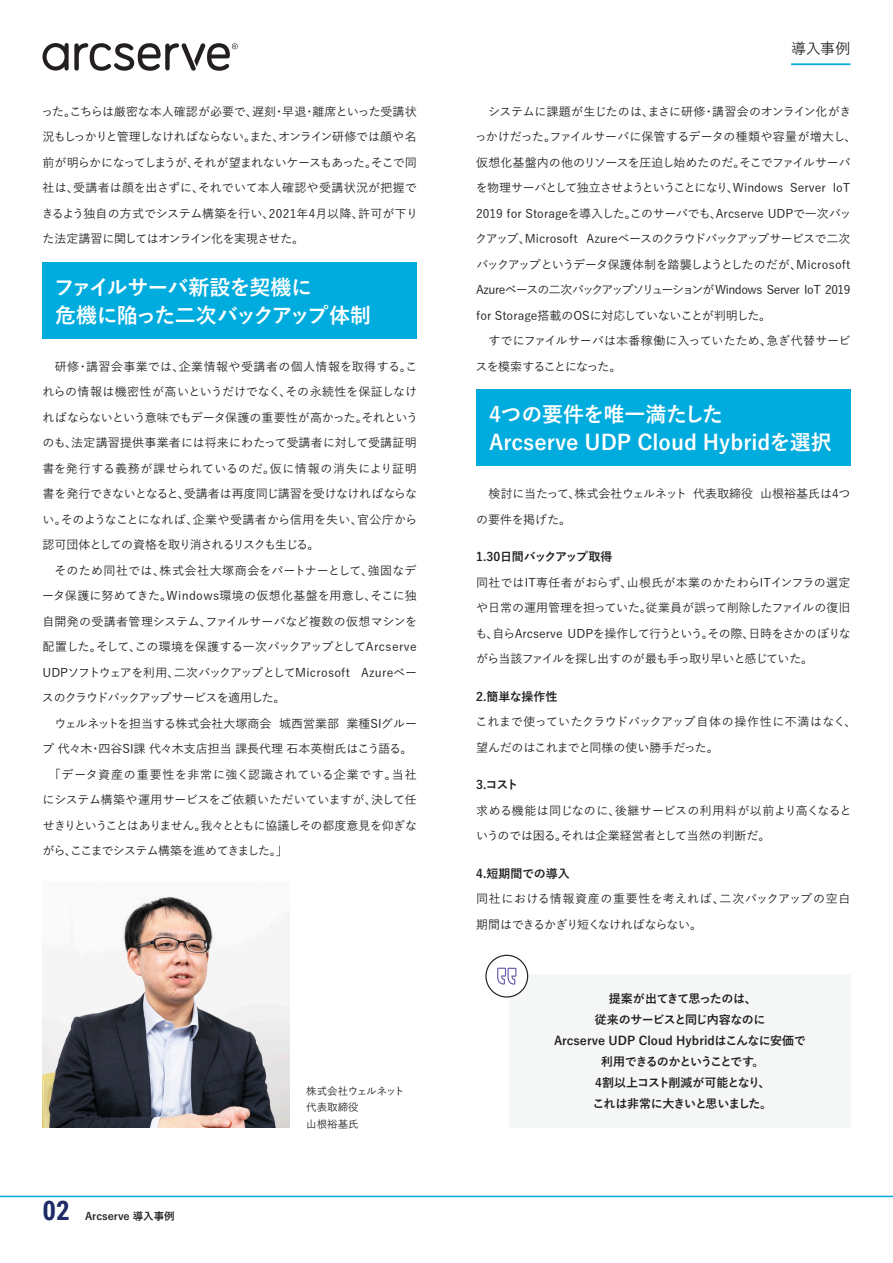
<style>
.page{position:relative;width:893px;height:1263px;background:#fff}
.page>*{position:absolute;margin:0;border:0;box-sizing:border-box;transform-origin:0 0}
.t1{font:700 27px "Roboto Condensed";color:#202c67}
.t2{font:700 21px/28.5px "Yu Go";color:#fff}
.t3{font:700 21px/28.5px "Yu Go";letter-spacing:-.04em;color:#fff}
.t4{font:500 15px "Yu Go";color:#231f20}
.t5{font:500 12px/25.5px "Yu Go";letter-spacing:-.02em;color:#231f20}
.t6{font:700 12px/21px "Yu Go";letter-spacing:-.03em;color:#231f20;text-align:center}
.t7{font:500 12px/25.5px "Yu Go";color:#231f20}
.t8{font:500 12px "Yu Go";letter-spacing:-.055em;color:#231f20}
.t9{font:500 12px "Yu Go";letter-spacing:.05em;color:#231f20}
.t10{font:500 12px "Yu Go";letter-spacing:-.065em;color:#231f20}
.t11{font:700 12px "Yu Go";letter-spacing:-.005em;color:#231f20}
.t12{font:500 10.5px/16.5px "Yu Go";color:#231f20}
.t13{font:700 10.5px "Yu Go";color:#231f20}
</style>
<div class="page">
<hr style="left:0;top:1196px;width:893px;height:1px;background:#00acdd">
<svg style="left:43px;top:43px;width:195px;height:28px"></svg>
<hr style="left:791px;top:63px;width:59px;height:2px;background:#00acdd">
<div style="left:509px;top:974px;width:341px;height:154px;background:#f5f7f7"></div>
<svg style="left:485px;top:955px;width:43px;height:42px"></svg>
<img style="left:43px;top:896px;width:246px;height:232px">
<div style="left:43px;top:262px;width:374px;height:77px;background:#00acdd"></div>
<div style="left:476px;top:389px;width:374px;height:77px;background:#00acdd"></div>
<p class="t5" style="left:41px;top:97px;width:378px;text-align:justify">った。こちらは厳密な本人確認が必要で、遅刻・早退・離席といった受講状況もしっかりと管理しなければならない。また、オンライン研修では顔や名前が明らかになってしまうが、それが望まれないケースもあった。そこで同社は、受講者は顔を出さずに、それでいて本人確認や受講状況が把握できるよう独自の方式でシステム構築を行い、2021年4月以降、許可が下りた法定講習に関してはオンライン化を実現させた。</p>
<h2 class="t3" style="left:54px;top:273px;width:319px">ファイルサーバ新設を契機に<br>危機に陥った二次バックアップ体制</h2>
<p class="t5" style="left:42px;top:352px;width:377px;text-align:justify;text-indent:12px">研修・講習会事業では、企業情報や受講者の個人情報を取得する。これらの情報は機密性が高いというだけでなく、その永続性を保証しなければならないという意味でもデータ保護の重要性が高かった。それというのも、法定講習提供事業者には将来にわたって受講者に対して受講証明書を発行する義務が課せられているのだ。仮に情報の消失により証明書を発行できないとなると、受講者は再度同じ講習を受けなければならない。そのようなことになれば、企業や受講者から信用を失い、官公庁から認可団体としての資格を取り消されるリスクも生じる。</p>
<p class="t5" style="left:42px;top:556px;width:377px;text-align:justify;text-indent:13px">そのため同社では、株式会社大塚商会をパートナーとして、強固なデータ保護に努めてきた。Windows環境の仮想化基盤を用意し、そこに独自開発の受講者管理システム、ファイルサーバなど複数の仮想マシンを配置した。そして、この環境を保護する一次バックアップとしてArcserve UDPソフトウェアを利用、二次バックアップとしてMicrosoft Azureベースのクラウドバックアップサービスを適用した。</p>
<p class="t7" style="left:54px;top:709px;width:364px">ウェルネットを担当する株式会社大塚商会 城西営業部 業種SIグルー</p>
<p class="t7" style="left:42px;top:734px;width:372px">プ 代々木・四谷SI課 代々木支店担当 課長代理 石本英樹氏はこう語る。</p>
<p class="t9" style="left:49px;top:763px;width:369px">「データ資産の重要性を非常に強く認識されている企業です。当社</p>
<p class="t5" style="left:42px;top:785px;width:376px">にシステム構築や運用サービスをご依頼いただいていますが、決して任</p>
<p class="t8" style="left:43px;top:814px;width:376px">せきりということはありません。我々とともに協議しその都度意見を仰ぎな</p>
<p class="t10" style="left:42px;top:840px;width:247px">がら、ここまでシステム構築を進めてきました。」</p>
<h1 class="t1" style="left:43px;top:1192px;width:29px">02</h1>
<p class="t13" style="left:85px;top:1211px;width:91px">Arcserve 導入事例</p>
<p class="t12" style="left:306px;top:1081px;width:100px">株式会社ウェルネット代表取締役<br>山根裕基氏</p>
<p class="t4" style="left:791px;top:35px;width:61px">導入事例</p>
<p class="t5" style="left:475px;top:97px;width:383px;text-indent:13px">システムに課題が生じたのは、まさに研修・講習会のオンライン化がきっかけだった。ファイルサーバに保管するデータの種類や容量が増大し、仮想化基盤内の他のリソースを圧迫し始めたのだ。そこでファイルサーバを物理サーバとして独立させようということになり、Windows Server IoT 2019 for Storageを導入した。このサーバでも、Arcserve UDPで一次バックアップ、Microsoft Azureベースのクラウドバックアップサービスで二次バックアップというデータ保護体制を踏襲しようとしたのだが、Microsoft Azureベースの二次バックアップソリューションがWindows Server IoT 2019 for Storage搭載のOSに対応していないことが判明した。</p>
<p class="t5" style="left:476px;top:326px;width:376px;text-indent:13px">すでにファイルサーバは本番稼働に入っていたため、急ぎ代替サービスを模索することになった。</p>
<h2 class="t2" style="left:489px;top:400px;width:344px">4つの要件を唯一満たした<br>Arcserve UDP Cloud Hybridを選択</h2>
<p class="t7" style="left:476px;top:479px;width:376px;text-indent:12px">検討に当たって、株式会社ウェルネット 代表取締役 山根裕基氏は4つの要件を掲げた。</p>
<p class="t6" style="left:476px;top:546px;width:138px">1.30日間バックアップ取得</p>
<p class="t5" style="left:475px;top:568px;width:377px;text-align:justify">同社ではIT専任者がおらず、山根氏が本業のかたわらITインフラの選定や日常の運用管理を担っていた。従業員が誤って削除したファイルの復旧も、自らArcserve UDPを操作して行うという。その際、日時をさかのぼりながら当該ファイルを探し出すのが最も手っ取り早いと感じていた。</p>
<p class="t6" style="left:476px;top:686px;width:83px">2.簡単な操作性</p>
<p class="t5" style="left:475px;top:707px;width:382px">これまで使っていたクラウドバックアップ自体の操作性に不満はなく、望んだのはこれまでと同様の使い勝手だった。</p>
<p class="t6" style="left:476px;top:774px;width:44px">3.コスト</p>
<p class="t5" style="left:476px;top:796px;width:377px">求める機能は同じなのに、後継サービスの利用料が以前より高くなるというのでは困る。それは企業経営者として当然の判断だ。</p>
<p class="t11" style="left:476px;top:866px;width:95px">4.短期間での導入</p>
<p class="t5" style="left:476px;top:884px;width:376px">同社における情報資産の重要性を考えれば、二次バックアップの空白期間はできるかぎり短くなければならない。</p>
<p class="t6" style="left:554px;top:989px;width:253px">提案が出てきて思ったのは、<br>従来のサービスと同じ内容なのに<br>Arcserve UDP Cloud Hybridはこんなに安価で利用できるのかということです。<br>4割以上コスト削減が可能となり、<br>これは非常に大きいと思いました。</p>
</div>
